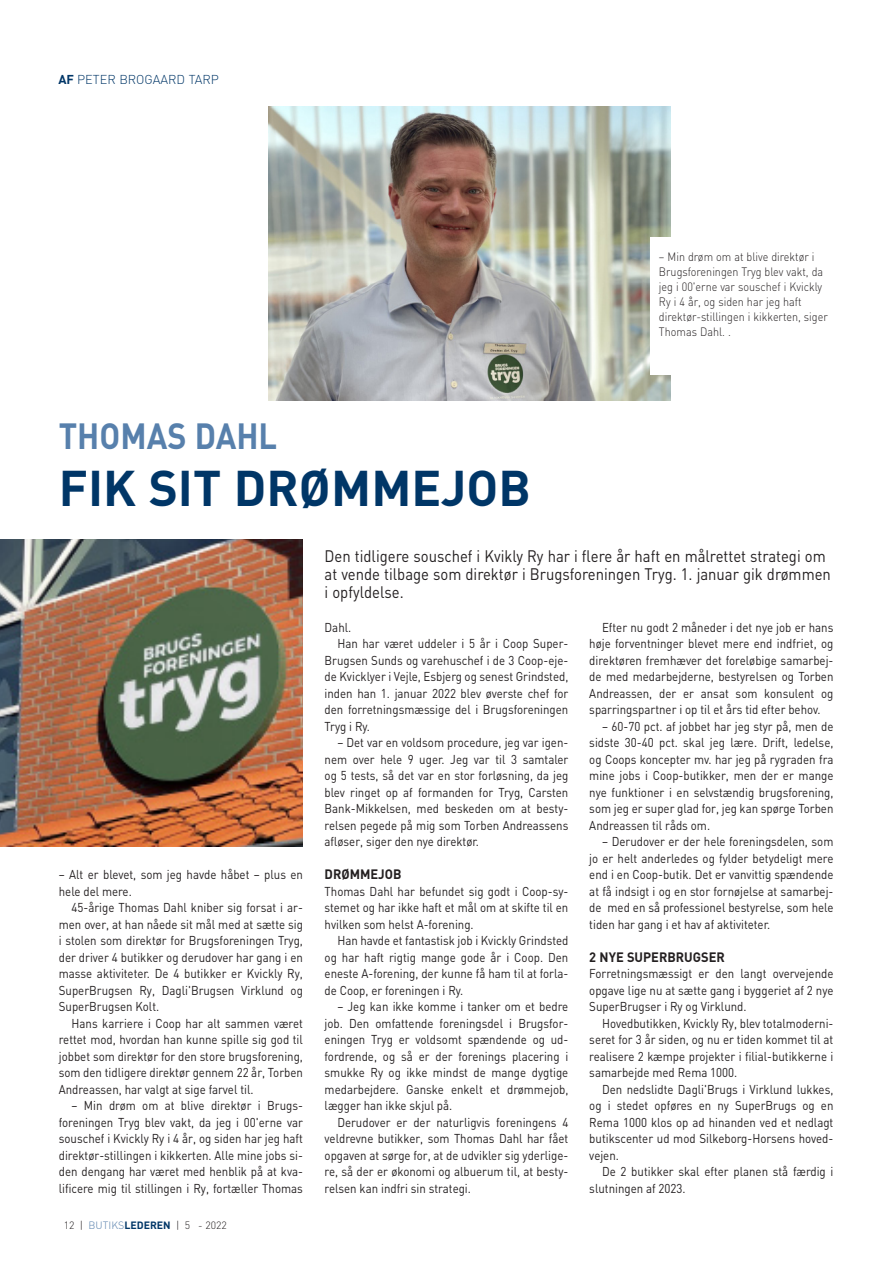
<style>
.page{position:relative;width:893px;height:1263px;background:#fff}
.page>*{position:absolute;margin:0;border:0;box-sizing:border-box;transform-origin:0 0}
.Rubrik_1_lys_blå{font:700 49.5px "DIN";color:#003667}
.Rubrik_1_lys_blå-2{font:700 36px "DIN";color:#5780ac;scale:.9 1}
.Indledning{font:16.5px/18px "DIN";color:#231f20;scale:.9 1}
.Mellemrubrik{font:700 13.5px "DIN";color:#231f20;scale:.95 1}
.Brødtekst_m_indryk{font:12.75px/16.5px "DIN";color:#231f20;text-align:justify;scale:.9 1}
.Brødtekst_u_indryk{font:12.75px/16.5px "DIN";color:#231f20;text-align:justify;scale:.9 1}
.Af_Forfatter{font:300 12.75px "DIN";color:#003667}
.Figurtekst{font:300 12px/15px "DIN";color:#231f20;scale:.9 1}
.t1{font:300 10.5px "DIN";color:#231f20}
.s1{font-weight:700}
.s2{color:#5780ac}
.s3{font-weight:700;color:#003667}
</style>
<div class="page">
<img style="left:0;top:539px;width:303px;height:307px">
<img style="left:268px;top:106px;width:402px;height:295px">
<div style="left:650px;top:238px;width:182px;height:137px;background:#fff"></div>
<p class="Af_Forfatter" style="left:58px;top:71px;width:162px"><span class="s1">AF</span> PETER BROGAARD TARP</p>
<p class="Rubrik_1_lys_blå-2" style="left:59px;top:413px;width:244px">THOMAS DAHL</p>
<p class="Rubrik_1_lys_blå" style="left:59px;top:456px;width:474px">FIK SIT DRØMMEJOB</p>
<p class="Figurtekst" style="left:659px;top:250px;width:189px">– Min drøm om at blive direktør i<br>Brugsforeningen Tryg blev vakt, da jeg i 00'erne var souschef i Kvickly<br>Ry i 4 år, og siden har jeg haft direktør-stillingen i kikkerten, siger<br>Thomas Dahl. .</p>
<p class="Brødtekst_u_indryk" style="left:59px;top:866px;width:273px">– Alt er blevet, som jeg havde håbet – plus en hele del mere.</p>
<p class="Brødtekst_m_indryk" style="left:59px;top:899px;width:273px;text-indent:13px">45-årige Thomas Dahl kniber sig forsat i ar&shy;men over, at han nåede sit mål med at sætte sig i stolen som direktør for Brugsforeningen Tryg, der driver 4 butikker og derudover har gang i en masse aktiviteter. De 4 butikker er Kvickly Ry, SuperBrugsen Ry, Dagli'Brugsen Virklund og SuperBrugsen Kolt.</p>
<p class="Brødtekst_m_indryk" style="left:59px;top:1014px;width:273px;text-indent:13px">Hans karriere i Coop har alt sammen været rettet mod, hvordan han kunne spille sig god til jobbet som direktør for den store brugsforening, som den tidligere direktør gennem 22 år, Torben Andreassen, har valgt at sige farvel til.</p>
<p class="Brødtekst_m_indryk" style="left:59px;top:1097px;width:273px;text-indent:13px">– Min drøm om at blive direktør i Brugs&shy;foreningen Tryg blev vakt, da jeg i 00'erne var souschef i Kvickly Ry i 4 år, og siden har jeg haft direktør-stillingen i kikkerten. Alle mine jobs si&shy;den dengang har været med henblik på at kva&shy;lificere mig til stillingen i Ry, fortæller Thomas</p>
<p class="t1" style="left:64px;top:1219px;width:165px">12 | <span class="s2">BUTIKS</span><span class="s3">LEDEREN</span> | 5 - 2022</p>
<p class="Indledning" style="left:325px;top:547px;width:564px">Den tidligere souschef i Kvikly Ry har i flere år haft en målrettet strategi om at vende tilbage som direktør i Brugsforeningen Tryg. 1. januar gik drømmen i opfyldelse.</p>
<p class="Brødtekst_m_indryk" style="left:325px;top:618px;width:31px">Dahl.</p>
<p class="Brødtekst_m_indryk" style="left:325px;top:635px;width:272px;text-indent:13px">Han har været uddeler i 5 år i Coop Super-Brugsen Sunds og varehuschef i de 3 Coop-eje&shy;de Kvicklyer i Vejle, Esbjerg og senest Grindsted, inden han 1. januar 2022 blev øverste chef for den forretningsmæssige del i Brugsforeningen Tryg i Ry.</p>
<p class="Brødtekst_m_indryk" style="left:325px;top:734px;width:272px;text-indent:13px">– Det var en voldsom procedure, jeg var igen&shy;nem over hele 9 uger. Jeg var til 3 samtaler og 5 tests, så det var en stor forløsning, da jeg blev ringet op af formanden for Tryg, Carsten Bank-Mikkelsen, med beskeden om at besty&shy;relsen pegede på mig som Torben Andreassens afløser, siger den nye direktør.</p>
<p class="Mellemrubrik" style="left:325px;top:865px;width:83px">DRØMMEJOB</p>
<p class="Brødtekst_u_indryk" style="left:325px;top:882px;width:272px">Thomas Dahl har befundet sig godt i Coop-sy&shy;stemet og har ikke haft et mål om at skifte til en hvilken som helst A-forening.</p>
<p class="Brødtekst_m_indryk" style="left:325px;top:932px;width:272px;text-indent:13px">Han havde et fantastisk job i Kvickly Grindsted og har haft rigtig mange gode år i Coop. Den eneste A-forening, der kunne få ham til at forla&shy;de Coop, er foreningen i Ry.</p>
<p class="Brødtekst_m_indryk" style="left:325px;top:998px;width:272px;text-indent:13px">– Jeg kan ikke komme i tanker om et bedre job. Den omfattende foreningsdel i Brugsfor&shy;eningen Tryg er voldsomt spændende og ud&shy;fordrende, og så er der forenings placering i smukke Ry og ikke mindst de mange dygtige medarbejdere. Ganske enkelt et drømmejob, lægger han ikke skjul på.</p>
<p class="Brødtekst_m_indryk" style="left:325px;top:1113px;width:272px;text-indent:13px">Derudover er der naturligvis foreningens 4 veldrevne butikker, som Thomas Dahl har fået opgaven at sørge for, at de udvikler sig yderlige&shy;re, så der er økonomi og albuerum til, at besty&shy;relsen kan indfri sin strategi.</p>
<p class="Brødtekst_m_indryk" style="left:589px;top:618px;width:273px;text-indent:13px">Efter nu godt 2 måneder i det nye job er hans høje forventninger blevet mere end indfriet, og direktøren fremhæver det foreløbige samarbej&shy;de med medarbejderne, bestyrelsen og Torben Andreassen, der er ansat som konsulent og sparringspartner i op til et års tid efter behov.</p>
<p class="Brødtekst_m_indryk" style="left:589px;top:717px;width:273px;text-indent:13px">– 60-70 pct. af jobbet har jeg styr på, men de sidste 30-40 pct. skal jeg lære. Drift, ledelse, og Coops koncepter mv. har jeg på rygraden fra mine jobs i Coop-butikker, men der er mange nye funktioner i en selvstændig brugsforening, som jeg er super glad for, jeg kan spørge Torben Andreassen til råds om.</p>
<p class="Brødtekst_m_indryk" style="left:589px;top:833px;width:273px;text-indent:13px">– Derudover er der hele foreningsdelen, som jo er helt anderledes og fylder betydeligt mere end i en Coop-butik. Det er vanvittig spændende at få indsigt i og en stor fornøjelse at samarbej&shy;de med en så professionel bestyrelse, som hele tiden har gang i et hav af aktiviteter.</p>
<p class="Mellemrubrik" style="left:589px;top:948px;width:144px">2 NYE SUPERBRUGSER</p>
<p class="Brødtekst_u_indryk" style="left:589px;top:965px;width:273px">Forretningsmæssigt er den langt overvejende opgave lige nu at sætte gang i byggeriet af 2 nye SuperBrugser i Ry og Virklund.</p>
<p class="Brødtekst_m_indryk" style="left:589px;top:1014px;width:273px;text-indent:13px">Hovedbutikken, Kvickly Ry, blev totalmoderni&shy;seret for 3 år siden, og nu er tiden kommet til at realisere 2 kæmpe projekter i filial-butikkerne i samarbejde med Rema 1000.</p>
<p class="Brødtekst_m_indryk" style="left:589px;top:1080px;width:273px;text-indent:13px">Den nedslidte Dagli'Brugs i Virklund lukkes, og i stedet opføres en ny SuperBrugs og en Rema 1000 klos op ad hinanden ved et nedlagt butikscenter ud mod Silkeborg-Horsens hoved&shy;vejen.</p>
<p class="Brødtekst_m_indryk" style="left:589px;top:1163px;width:273px;text-indent:13px">De 2 butikker skal efter planen stå færdig i slutningen af 2023.</p>
</div>
